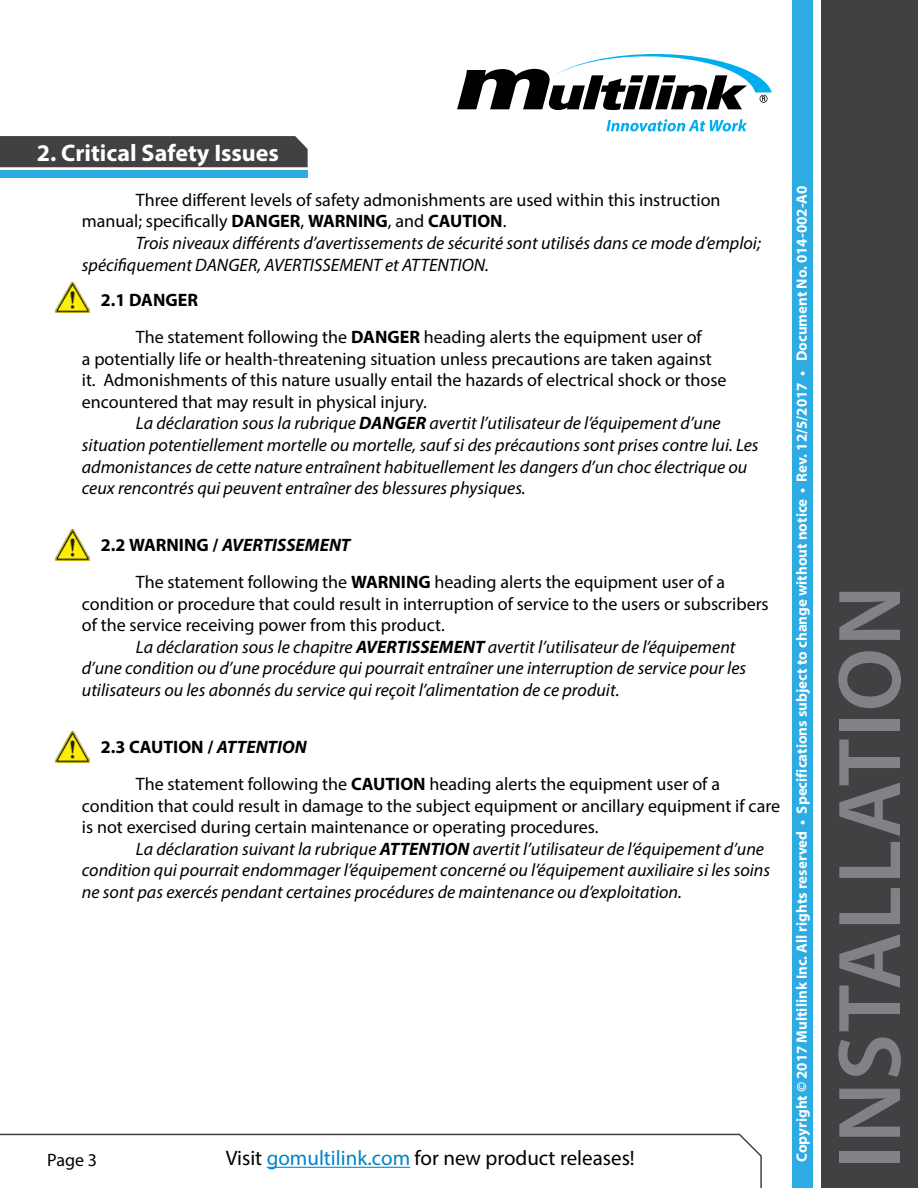
<style>
.page{position:relative;width:918px;height:1188px;background:#fff}
.page>*{position:absolute;margin:0;border:0;box-sizing:border-box;transform-origin:0 0}
.t1{font:600 90px "Myriad Pro";letter-spacing:.02em;color:#808285}
.t2{font:700 24px "Myriad Pro";color:#fff}
.t3{font:21px "Myriad Pro";color:#000}
.t4{font:italic 18px/21.6px "Myriad Pro";color:#000}
.t5{font:18px/21.6px "Myriad Pro";color:#000}
.t6{font:700 15px "Myriad Pro";color:#fff}
.s1{font-weight:700}
.s2{font-weight:700;font-style:italic}
.s3{color:#0084c6}
</style>
<div class="page">
<svg style="left:0;top:1133px;width:762px;height:55px"></svg>
<svg style="left:457px;top:54px;width:315px;height:56px"></svg>
<svg style="left:606px;top:119px;width:141px;height:12px"></svg>
<div style="left:821px;top:0;width:97px;height:1188px;background:#414042"></div>
<div style="left:792px;top:0;width:21px;height:1188px;background:#2cace2"></div>
<div style="left:0;top:170px;width:308px;height:8px;background:#2cace2"></div>
<div style="left:0;top:136px;width:308px;height:31px;background:#414042"></div>
<img style="left:55px;top:282px;width:35px;height:30px">
<img style="left:55px;top:530px;width:35px;height:30px">
<img style="left:55px;top:732px;width:35px;height:30px">
<h2 class="t2" style="left:37px;top:137px;width:244px">2. Critical Safety Issues</h2>
<p class="t5" style="left:82px;top:189px;width:640px;text-indent:54px">Three different levels of safety admonishments are used within this instruction manual; specifically <span class="s1">DANGER</span>, <span class="s1">WARNING</span>, and <span class="s1">CAUTION</span>.</p>
<p class="t4" style="left:82px;top:232px;width:680px;text-indent:54px">Trois niveaux différents d’avertissements de sécurité sont utilisés dans ce mode d’emploi; spécifiquement DANGER, AVERTISSEMENT et ATTENTION.</p>
<p class="t5" style="left:136px;top:282px;width:568px;line-height:36.6px;text-indent:-35px"><span class="s1">2.1 DANGER<br></span>The statement following the <span class="s1">DANGER</span> heading alerts the equipment user of</p>
<p class="t5" style="left:82px;top:347px;width:646px">a potentially life or health-threatening situation unless precautions are taken against it. Admonishments of this nature usually entail the hazards of electrical shock or those encountered that may result in physical injury.</p>
<p class="t4" style="left:82px;top:412px;width:678px;text-indent:54px">La déclaration sous la rubrique <span class="s1">DANGER</span> avertit l’utilisateur de l’équipement d’une situation potentiellement mortelle ou mortelle, sauf si des précautions sont prises contre lui. Les admonistances de cette nature entraînent habituellement les dangers d’un choc électrique ou ceux rencontrés qui peuvent entraîner des blessures physiques.</p>
<p class="t5" style="left:136px;top:527px;width:591px;line-height:36.6px;text-indent:-35px"><span class="s1">2.2 WARNING /</span> <span class="s2">AVERTISSEMENT<br></span>The statement following the <span class="s1">WARNING</span> heading alerts the equipment user of a</p>
<p class="t5" style="left:82px;top:592px;width:688px">condition or procedure that could result in interruption of service to the users or subscribers</p>
<p class="t5" style="left:82px;top:614px;width:364px">of the service receiving power from this product.</p>
<p class="t4" style="left:136px;top:636px;width:601px">La déclaration sous le chapitre <span class="s1">AVERTISSEMENT</span> avertit l’utilisateur de l’équipement</p>
<p class="t4" style="left:82px;top:657px;width:666px">d’une condition ou d’une procédure qui pourrait entraîner une interruption de service pour les</p>
<p class="t4" style="left:82px;top:679px;width:539px">utilisateurs ou les abonnés du service qui reçoit l’alimentation de ce produit.</p>
<p class="t5" style="left:136px;top:729px;width:586px;line-height:36.6px;text-indent:-35px"><span class="s1">2.3 CAUTION /</span> <span class="s2">ATTENTION<br></span>The statement following the <span class="s1">CAUTION</span> heading alerts the equipment user of a</p>
<p class="t5" style="left:82px;top:794px;width:700px">condition that could result in damage to the subject equipment or ancillary equipment if care is not exercised during certain maintenance or operating procedures.</p>
<p class="t4" style="left:82px;top:838px;width:690px;text-indent:54px">La déclaration suivant la rubrique <span class="s1">ATTENTION</span> avertit l’utilisateur de l’équipement d’une condition qui pourrait endommager l’équipement concerné ou l’équipement auxiliaire si les soins ne sont pas exercés pendant certaines procédures de maintenance ou d’exploitation.</p>
<p class="t5" style="left:47px;top:1149px;width:51px">Page 3</p>
<p class="t3" style="left:226px;top:1145px;width:411px">Visit <span class="s3">gomultilink.com</span> for new product releases!</p>
<p class="t6" style="left:792px;top:361px;width:177px;rotate:-90deg">Document No. 014-002-A0</p>
<p class="t6" style="left:792px;top:1162px;width:792px;rotate:-90deg">Copyright © 2017 Multilink Inc. All rights reserved • Specifications subject to change without notice • Rev. 12/5/2017 •</p>
<h1 class="t1" style="left:813px;top:1169px;width:585px;rotate:-90deg">INSTALLATION</h1>
</div>
